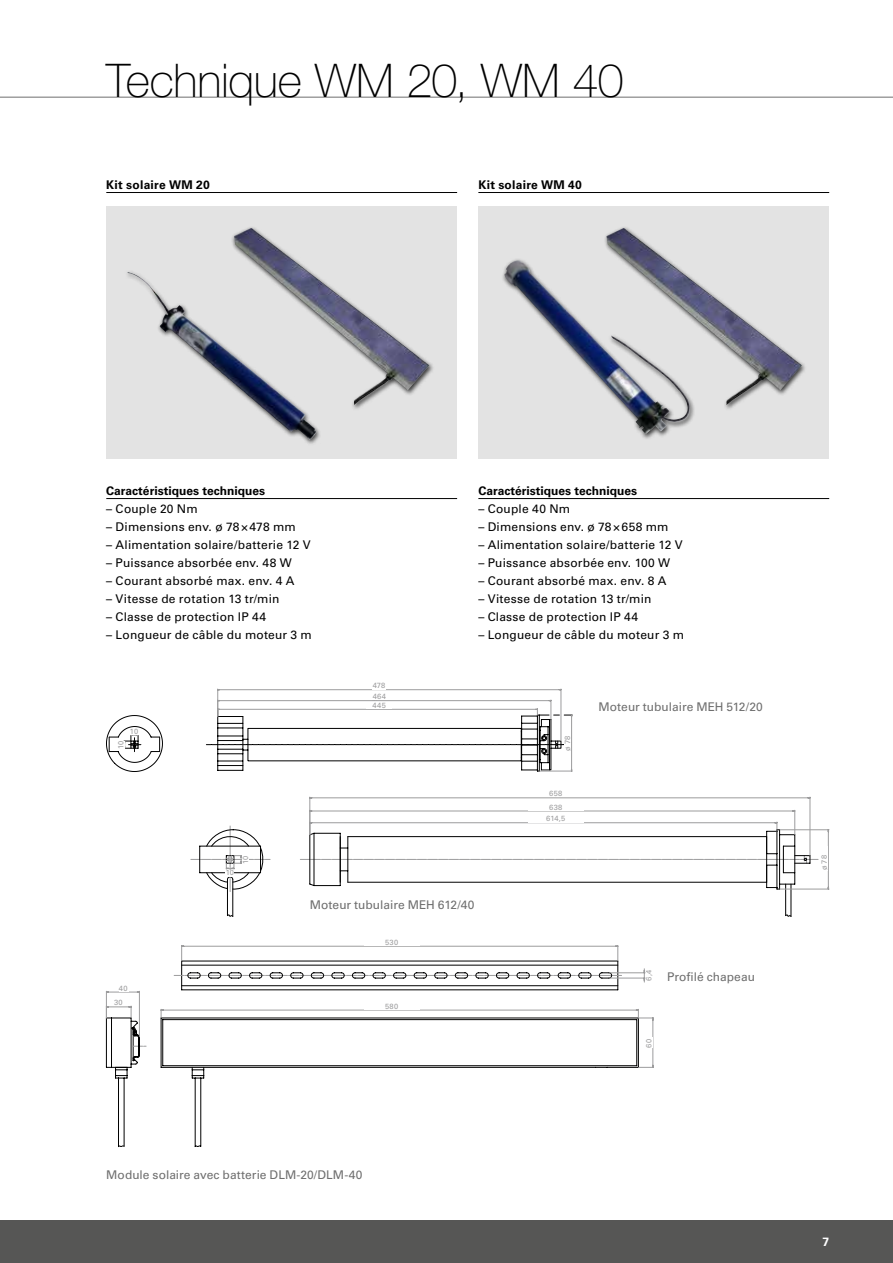
<style>
.page{position:relative;width:893px;height:1263px;background:#fff}
.page>*{position:absolute;margin:0;border:0;box-sizing:border-box;transform-origin:0 0}
.t1{font:100 46.5px "Helvetica Neue LT Std";letter-spacing:-.01em;color:#000}
.t2{font:12px "Univers LT Std";letter-spacing:.015em;color:#000}
.t3{font:12px "Univers LT Std";color:#6e6e6e}
.t4{font:700 12px "Univers LT Std";color:#000}
.t5{font:700 12px "Univers LT Std";letter-spacing:.02em;color:#000}
.t6{font:700 12px "Univers LT Std";color:#fff}
.t7{font:7.5px/9.1px "Univers LT Std";letter-spacing:.045em;color:#9c9c9d}
.t8{font:4.2px "Myriad Pro";color:#9c9c9d;scale:.68 1}
.t9{font:3.9px "Myriad Pro";color:#9c9c9d;scale:.67 1}
</style>
<div class="page">
<div style="left:0;top:1220px;width:893px;height:43px;background:#565655"></div>
<div style="left:106px;top:207px;width:351px;height:252px;background:#e3e3e3"></div>
<div style="left:478px;top:207px;width:351px;height:252px;background:#e3e3e3"></div>
<svg style="left:106px;top:1018px;width:533px;height:61px"></svg>
<svg style="left:118px;top:975px;width:500px;height:172px"></svg>
<svg style="left:174px;top:945px;width:448px;height:45px"></svg>
<hr style="left:609px;top:972px;width:36px;height:1px;background:#9c9c9d">
<hr style="left:609px;top:978px;width:36px;height:1px;background:#9c9c9d">
<hr style="left:161px;top:1010px;width:477px;height:1px;background:#9c9c9d">
<svg style="left:161px;top:1009px;width:3px;height:9px"></svg>
<hr style="left:653px;top:1018px;width:1px;height:49px;background:#9c9c9d">
<svg style="left:636px;top:1009px;width:18px;height:12px"></svg>
<svg style="left:638px;top:1065px;width:16px;height:3px"></svg>
<hr style="left:139px;top:991px;width:1px;height:46px;background:#9c9c9d">
<svg style="left:106px;top:991px;width:33px;height:27px"></svg>
<svg style="left:191px;top:826px;width:79px;height:65px"></svg>
<svg style="left:300px;top:810px;width:518px;height:79px"></svg>
<hr style="left:310px;top:797px;width:500px;height:1px;background:#9c9c9d">
<hr style="left:310px;top:797px;width:1px;height:38px;background:#9c9c9d">
<hr style="left:810px;top:797px;width:1px;height:59px;background:#9c9c9d">
<hr style="left:828px;top:830px;width:1px;height:59px;background:#9c9c9d">
<hr style="left:780px;top:829px;width:49px;height:1px;background:#9c9c9d">
<hr style="left:780px;top:889px;width:49px;height:1px;background:#9c9c9d">
<svg style="left:106px;top:688px;width:466px;height:84px"></svg>
<div style="left:130px;top:728px;width:8px;height:7px;background:#fff"></div>
<div style="left:243px;top:855px;width:6px;height:9px;background:#fff"></div>
<div style="left:226px;top:870px;width:8px;height:6px;background:#fff"></div>
<div style="left:119px;top:985px;width:9px;height:6px;background:#fff"></div>
<div style="left:114px;top:1000px;width:10px;height:6px;background:#fff"></div>
<div style="left:118px;top:741px;width:6px;height:8px;background:#fff"></div>
<div style="left:373px;top:683px;width:13px;height:6px;background:#fff"></div>
<div style="left:565px;top:736px;width:6px;height:15px;background:#fff"></div>
<div style="left:371px;top:693px;width:16px;height:7px;background:#fff"></div>
<div style="left:367px;top:703px;width:25px;height:6px;background:#fff"></div>
<div style="left:528px;top:816px;width:55px;height:6px;background:#fff"></div>
<div style="left:364px;top:939px;width:55px;height:7px;background:#fff"></div>
<div style="left:364px;top:1003px;width:55px;height:6px;background:#fff"></div>
<img style="left:128px;top:272px;width:189px;height:168px">
<div style="left:501px;top:258px;width:194px;height:182px;background:#000;opacity:.75"></div>
<img style="left:503px;top:260px;width:188px;height:174px">
<div style="left:231px;top:226px;width:203px;height:185px;background:#000;opacity:.75"></div>
<img style="left:234px;top:228px;width:195px;height:177px">
<div style="left:603px;top:226px;width:204px;height:185px;background:#000;opacity:.75"></div>
<img style="left:606px;top:228px;width:196px;height:177px">
<hr style="left:0;top:97px;width:893px;height:1px;background:#6e6e6e">
<hr style="left:106px;top:192px;width:351px;height:1px;background:#000">
<hr style="left:478px;top:192px;width:351px;height:1px;background:#000">
<hr style="left:106px;top:498px;width:351px;height:1px;background:#000">
<hr style="left:478px;top:498px;width:351px;height:1px;background:#000">
<h1 class="t1" style="left:106px;top:54px;width:519px">Technique WM 20, WM 40</h1>
<p class="t5" style="left:106px;top:178px;width:105px">Kit solaire WM 20</p>
<p class="t5" style="left:478px;top:178px;width:105px">Kit solaire WM 40</p>
<p class="t4" style="left:106px;top:484px;width:160px">Caractéristiques techniques</p>
<p class="t2" style="left:106px;top:502px;width:93px">– Couple 20 Nm</p>
<p class="t2" style="left:106px;top:520px;width:191px">– Dimensions env. ø 78×478 mm</p>
<p class="t2" style="left:106px;top:538px;width:206px">– Alimentation solaire/batterie 12 V</p>
<p class="t2" style="left:106px;top:556px;width:187px">– Puissance absorbée env. 48 W</p>
<p class="t2" style="left:106px;top:574px;width:190px">– Courant absorbé max. env. 4 A</p>
<p class="t2" style="left:106px;top:592px;width:175px">– Vitesse de rotation 13 tr/min</p>
<p class="t2" style="left:106px;top:610px;width:161px">– Classe de protection IP 44</p>
<p class="t2" style="left:106px;top:628px;width:207px">– Longueur de câble du moteur 3 m</p>
<p class="t7" style="left:130px;top:727px;width:10px">10</p>
<p class="t7" style="left:116px;top:749px;width:10px;rotate:-90deg">10</p>
<p class="t7" style="left:226px;top:868px;width:10px">10</p>
<p class="t7" style="left:241px;top:864px;width:10px;rotate:-90deg">10</p>
<p class="t7" style="left:373px;top:681px;width:14px">478</p>
<p class="t7" style="left:373px;top:692px;width:15px">464<br>445</p>
<p class="t4" style="left:478px;top:484px;width:160px">Caractéristiques techniques</p>
<p class="t2" style="left:478px;top:502px;width:93px">– Couple 40 Nm</p>
<p class="t2" style="left:478px;top:520px;width:192px">– Dimensions env. ø 78×658 mm</p>
<p class="t2" style="left:478px;top:538px;width:206px">– Alimentation solaire/batterie 12 V</p>
<p class="t2" style="left:478px;top:556px;width:193px">– Puissance absorbée env. 100 W</p>
<p class="t2" style="left:478px;top:574px;width:190px">– Courant absorbé max. env. 8 A</p>
<p class="t2" style="left:478px;top:592px;width:175px">– Vitesse de rotation 13 tr/min</p>
<p class="t2" style="left:478px;top:610px;width:161px">– Classe de protection IP 44</p>
<p class="t2" style="left:478px;top:628px;width:207px">– Longueur de câble du moteur 3 m</p>
<p class="t7" style="left:563px;top:751px;width:17px;rotate:-90deg">ø 78</p>
<p class="t7" style="left:549px;top:787px;width:15px;line-height:13.5px">658<br>638</p>
<p class="t7" style="left:546px;top:814px;width:21px">614,5</p>
<p class="t9" style="left:554px;top:793px;width:8px">658</p>
<p class="t9" style="left:552px;top:806px;width:8px">638</p>
<p class="t9" style="left:555px;top:817px;width:10px">614,5</p>
<p class="t3" style="left:598px;top:700px;width:166px">Moteur tubulaire MEH 512/20</p>
<p class="t3" style="left:310px;top:898px;width:166px">Moteur tubulaire MEH 612/40</p>
<p class="t7" style="left:119px;top:983px;width:10px">40</p>
<p class="t8" style="left:122px;top:987px;width:6px">40</p>
<p class="t7" style="left:114px;top:998px;width:10px">30</p>
<p class="t8" style="left:118px;top:1002px;width:6px">30</p>
<p class="t7" style="left:385px;top:938px;width:15px">530</p>
<p class="t8" style="left:389px;top:941px;width:8px">530</p>
<p class="t7" style="left:385px;top:1001px;width:15px">580</p>
<p class="t3" style="left:106px;top:1168px;width:258px">Module solaire avec batterie DLM-20/DLM-40</p>
<p class="t7" style="left:644px;top:980px;width:12px;rotate:-90deg">6,4</p>
<p class="t3" style="left:667px;top:970px;width:89px">Profilé chapeau</p>
<p class="t7" style="left:644px;top:1047px;width:10px;rotate:-90deg">60</p>
<p class="t8" style="left:648px;top:1046px;width:6px;rotate:-90deg">60</p>
<p class="t7" style="left:820px;top:870px;width:17px;rotate:-90deg">ø 78</p>
<p class="t9" style="left:823px;top:867px;width:9px;rotate:-90deg">n78</p>
<p class="t6" style="left:822px;top:1235px;width:8px">7</p>
</div>
